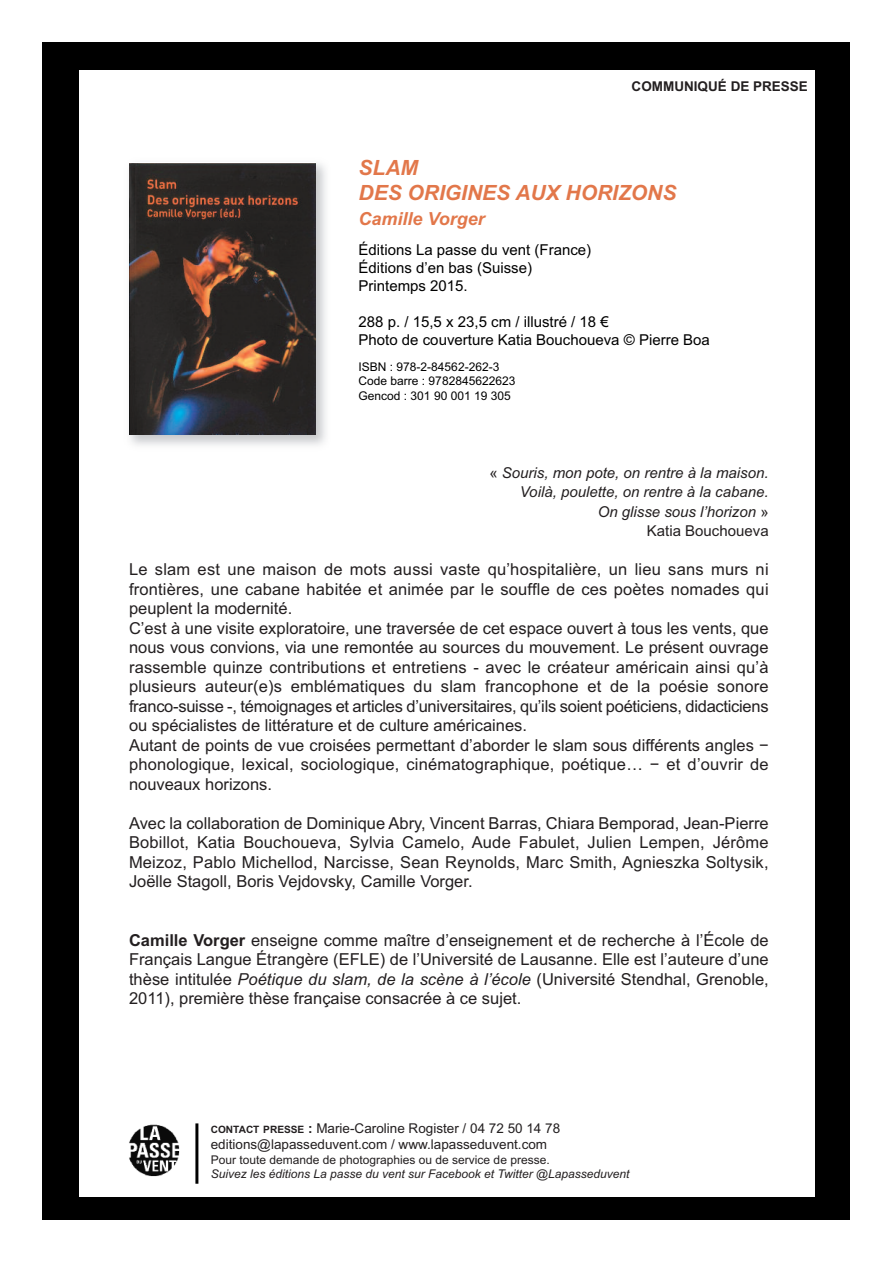
<style>
.page{position:relative;width:893px;height:1263px;background:#fff}
.page>*{position:absolute;margin:0;border:0;box-sizing:border-box;transform-origin:0 0}
.t1{font:italic 700 21px/25.2px "Arial";color:#e2774a}
.t2{font:italic 700 18px "Arial";color:#e2774a}
.t3{font:16.5px/19.5px "Arial";color:#231f20;text-align:justify}
.t4{font:15px/18px "Arial";color:#000}
.t5{font:italic 15px/19.5px "Arial";color:#231f20;text-align:right}
.t6{font:13.5px/16.2px "Arial";color:#231f20}
.t7{font:700 13.5px "Arial";color:#231f20}
.t8{font:12px/14.4px "Arial";color:#000}
.t9{font:italic 12px "Arial";color:#231f20}
.t10{font:12px "Arial";color:#231f20}
.s1{font-style:normal}
.s2{font-weight:700}
.s3{font-style:italic}
.s4{font-weight:700;font-size:10.2px}
</style>
<div class="page">
<div style="left:43px;top:43px;width:807px;height:1177px;background:#000"></div>
<div style="left:80px;top:71px;width:735px;height:1126px;background:#fff"></div>
<img style="left:129px;top:164px;width:186px;height:270px">
<hr style="left:195px;top:1123px;width:3px;height:61px;background:#000">
<img style="left:129px;top:1124px;width:51px;height:53px">
<p class="t7" style="left:632px;top:79px;width:178px">COMMUNIQUÉ DE PRESSE</p>
<p class="t1" style="left:359px;top:155px;width:319px">SLAM<br>DES ORIGINES AUX HORIZONS</p>
<p class="t2" style="left:359px;top:209px;width:128px">Camille Vorger</p>
<p class="t4" style="left:359px;top:241px;width:234px">Éditions La passe du vent (France)<br>Éditions d’en bas (Suisse)<br>Printemps 2015.</p>
<p class="t4" style="left:359px;top:313px;width:353px">288 p. / 15,5 x 23,5 cm / illustré / 18 €<br>Photo de couverture Katia Bouchoueva © Pierre Boa</p>
<p class="t8" style="left:359px;top:359px;width:158px">ISBN : 978-2-84562-262-3<br>Code barre : 9782845622623<br>Gencod : 301 90 001 19 305</p>
<p class="t5" style="left:489px;top:463px;width:281px"><span class="s1">«</span> Souris, mon pote, on rentre à la maison.<br>Voilà, poulette, on rentre à la cabane.<br>On glisse sous l’horizon <span class="s1">»<br>Katia Bouchoueva</span></p>
<p class="t3" style="left:129px;top:560px;width:641px;text-align:left">Le slam est une maison de mots aussi vaste qu’hospitalière, un lieu sans murs ni frontières, une cabane habitée et animée par le souffle de ces poètes nomades qui peuplent la modernité.<br>C’est à une visite exploratoire, une traversée de cet espace ouvert à tous les vents, que nous vous convions, via une remontée au sources du mouvement. Le présent ouvrage rassemble quinze contributions et entretiens - avec le créateur américain ainsi qu’à plusieurs auteur(e)s emblématiques du slam francophone et de la poésie sonore franco-suisse -, témoignages et articles d’universitaires, qu’ils soient poéticiens, didacticiens ou spécialistes de littérature et de culture américaines.<br>Autant de points de vue croisées permettant d’aborder le slam sous différents angles − phonologique, lexical, sociologique, cinématographique, poétique… − et d’ouvrir de nouveaux horizons.</p>
<p class="t3" style="left:129px;top:813px;width:641px">Avec la collaboration de Dominique Abry, Vincent Barras, Chiara Bemporad, Jean-Pierre Bobillot, Katia Bouchoueva, Sylvia Camelo, Aude Fabulet, Julien Lempen, Jérôme Meizoz, Pablo Michellod, Narcisse, Sean Reynolds, Marc Smith, Agnieszka Soltysik, Joëlle Stagoll, Boris Vejdovsky, Camille Vorger.</p>
<p class="t3" style="left:129px;top:930px;width:641px"><span class="s2">CAMILLE VORGER</span> enseigne comme maître d’enseignement et de recherche à l’École de Français Langue Étrangère (EFLE) de l’Université de Lausanne. Elle est l’auteure d’une thèse intitulée <span class="s3">Poétique du slam, de la scène à l’école</span> (Université Stendhal, Grenoble, 2011), première thèse française consacrée à ce sujet.</p>
<p class="t6" style="left:211px;top:1120px;width:351px"><span class="s4">CONTACT PRESSE</span> <span class="s2">:</span> Marie-Caroline Rogister / 04 72 50 14 78 editions@lapasseduvent.com / www.lapasseduvent.com</p>
<p class="t10" style="left:211px;top:1153px;width:340px">Pour toute demande de photographies ou de service de presse.</p>
<p class="t9" style="left:211px;top:1167px;width:420px">Suivez les éditions La passe du vent sur Facebook et Twitter @Lapasseduvent</p>
</div>
